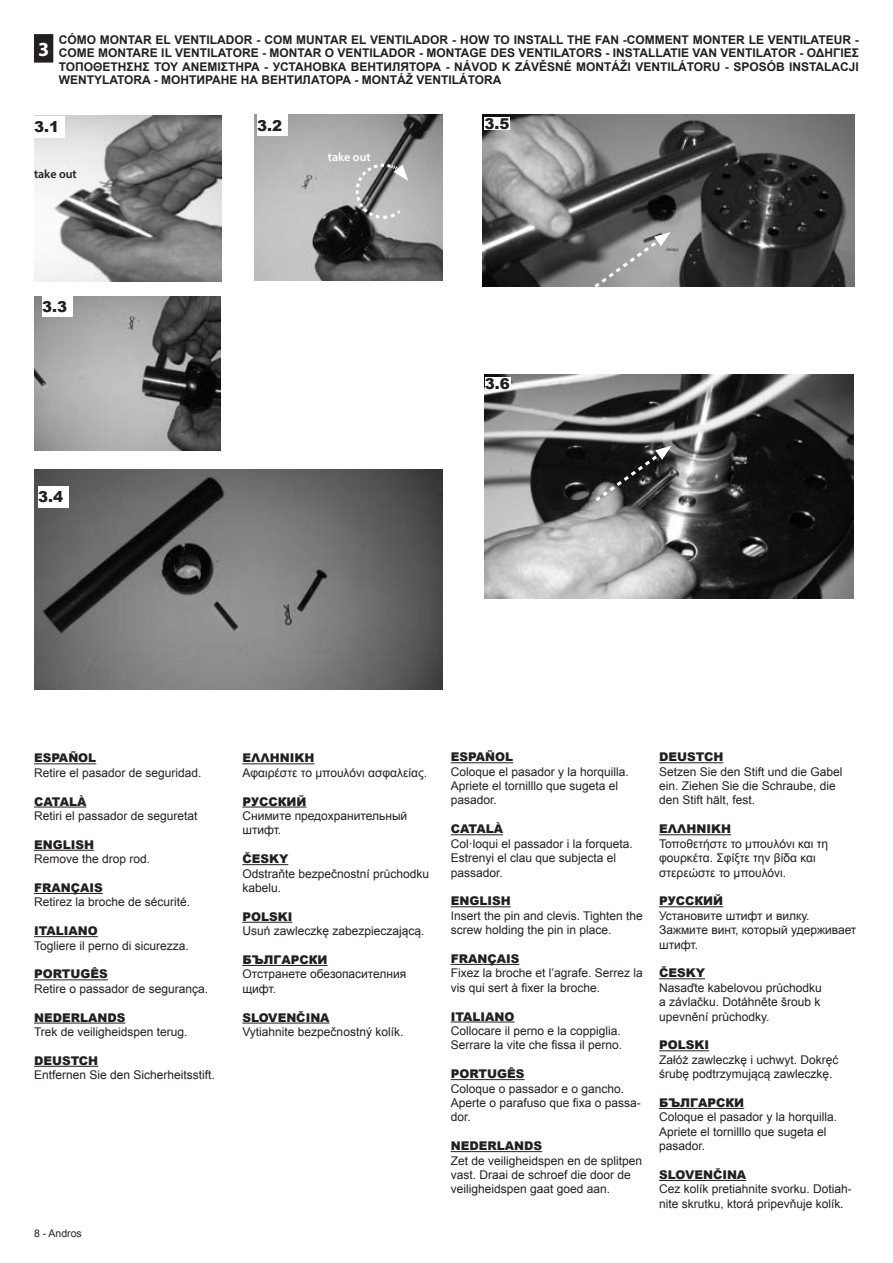
<style>
.page{position:relative;width:893px;height:1263px;background:#fff}
.page>*{position:absolute;margin:0;border:0;box-sizing:border-box;transform-origin:0 0}
.t1{font:700 20.1px "Myriad Pro";color:#fff}
.t2{font:900 15px "Arial";color:#231f20}
.t3{font:12px/14.4px "Arial";color:#231f20}
.t4{font:700 12px/13.5px "Arial";color:#231f20;text-align:justify}
.t5{font:900 12px "Arial";color:#231f20}
.t6{font:600 12px "Myriad Pro";color:#231f20}
.t7{font:600 12px "Myriad Pro";color:#fff}
.t8{font:10.5px "Arial";color:#231f20}
.s1{font-family:"Myriad Pro"}
</style>
<div class="page">
<img style="left:482px;top:115px;width:373px;height:171px">
<img style="left:484px;top:374px;width:369px;height:224px">
<img style="left:34px;top:116px;width:187px;height:166px">
<img style="left:254px;top:115px;width:189px;height:166px">
<img style="left:34px;top:296px;width:186px;height:154px">
<img style="left:34px;top:469px;width:408px;height:221px">
<div style="left:34px;top:34px;width:19px;height:29px;background:#231f20"></div>
<div style="left:38px;top:486px;width:30px;height:21px;background:#fff"></div>
<div style="left:34px;top:116px;width:30px;height:21px;background:#fff"></div>
<div style="left:257px;top:115px;width:31px;height:21px;background:#fff"></div>
<div style="left:42px;top:296px;width:31px;height:21px;background:#fff"></div>
<hr style="left:34px;top:763px;width:62px;height:1px;background:#231f20">
<hr style="left:34px;top:807px;width:52px;height:1px;background:#231f20">
<hr style="left:34px;top:850px;width:60px;height:1px;background:#231f20">
<hr style="left:34px;top:893px;width:69px;height:1px;background:#231f20">
<hr style="left:34px;top:936px;width:64px;height:1px;background:#231f20">
<hr style="left:34px;top:979px;width:74px;height:1px;background:#231f20">
<hr style="left:34px;top:1023px;width:91px;height:1px;background:#231f20">
<hr style="left:34px;top:1066px;width:64px;height:1px;background:#231f20">
<hr style="left:242px;top:763px;width:72px;height:1px;background:#231f20">
<hr style="left:242px;top:807px;width:65px;height:1px;background:#231f20">
<hr style="left:242px;top:864px;width:46px;height:1px;background:#231f20">
<hr style="left:242px;top:922px;width:50px;height:1px;background:#231f20">
<hr style="left:242px;top:965px;width:85px;height:1px;background:#231f20">
<hr style="left:242px;top:1023px;width:88px;height:1px;background:#231f20">
<svg style="left:354px;top:162px;width:54px;height:58px;background:#9e9e9e"></svg>
<div style="left:484px;top:117px;width:26px;height:13px;background:#fff"></div>
<div style="left:485px;top:377px;width:25px;height:13px;background:#fff"></div>
<hr style="left:451px;top:762px;width:62px;height:1px;background:#231f20">
<hr style="left:451px;top:834px;width:52px;height:1px;background:#231f20">
<hr style="left:451px;top:906px;width:60px;height:1px;background:#231f20">
<hr style="left:451px;top:964px;width:68px;height:1px;background:#231f20">
<hr style="left:451px;top:1022px;width:64px;height:1px;background:#231f20">
<hr style="left:451px;top:1079px;width:74px;height:1px;background:#231f20">
<hr style="left:451px;top:1151px;width:91px;height:1px;background:#231f20">
<hr style="left:659px;top:762px;width:64px;height:1px;background:#231f20">
<hr style="left:659px;top:834px;width:72px;height:1px;background:#231f20">
<hr style="left:659px;top:906px;width:64px;height:1px;background:#231f20">
<hr style="left:659px;top:978px;width:46px;height:1px;background:#231f20">
<hr style="left:659px;top:1050px;width:50px;height:1px;background:#231f20">
<hr style="left:659px;top:1108px;width:85px;height:1px;background:#231f20">
<hr style="left:659px;top:1180px;width:87px;height:1px;background:#231f20">
<svg style="left:591px;top:232px;width:80px;height:55px;background:#989898"></svg>
<svg style="left:592px;top:446px;width:80px;height:58px;background:#393939"></svg>
<p class="t1" style="left:38px;top:36px;width:13px">3</p>
<p class="t4" style="left:59px;top:33px;width:802px">CÓMO MONTAR EL VENTILADOR - COM MUNTAR EL VENTILADOR - HOW TO INSTALL THE FAN -COMMENT MONTER LE VENTILATEUR - COME MONTARE IL VENTILATORE - MONTAR O VENTILADOR - MONTAGE DES VENTILATORS - INSTALLATIE VAN VENTILATOR - ΟΔΗΓΙΕΣ ΤΟΠΟΘΕΤΗΣΗΣ ΤΟΥ ΑΝΕΜΙΣΤΗΡΑ - УСТАНОВКА ВЕНТИЛЯТОРА - NÁVOD K ZÁVĚSNÉ MONTÁŽI VENTILÁTORU - SPOSÓB INSTALACJI WENTYLATORA - МОНТИРАНЕ НА ВЕНТИЛАТОРА - MONTÁŽ VENTILÁTORA</p>
<p class="t2" style="left:34px;top:116px;width:27px">3.1</p>
<p class="t2" style="left:257px;top:115px;width:27px">3.2</p>
<p class="t6" style="left:34px;top:167px;width:44px">take out</p>
<p class="t7" style="left:328px;top:150px;width:44px">take out</p>
<p class="t2" style="left:42px;top:295px;width:27px">3.3</p>
<p class="t2" style="left:38px;top:486px;width:27px">3.4</p>
<p class="t2" style="left:484px;top:113px;width:27px">3.5</p>
<p class="t2" style="left:485px;top:373px;width:27px">3.6</p>
<p class="t5" style="left:34px;top:749px;width:64px">ESPAÑOL</p>
<p class="t3" style="left:34px;top:765px;width:169px">Retire el pasador de seguridad.</p>
<p class="t5" style="left:34px;top:792px;width:54px">CATALÀ</p>
<p class="t3" style="left:34px;top:808px;width:165px">Retiri el passador de seguretat</p>
<p class="t5" style="left:34px;top:836px;width:61px">ENGLISH</p>
<p class="t3" style="left:34px;top:852px;width:118px">Remove the drop rod.</p>
<p class="t5" style="left:34px;top:879px;width:70px">FRANÇAIS</p>
<p class="t3" style="left:34px;top:895px;width:158px">Retirez la broche de sécurité.</p>
<p class="t5" style="left:34px;top:922px;width:65px">ITALIANO</p>
<p class="t3" style="left:34px;top:938px;width:156px">Togliere il perno di sicurezza.</p>
<p class="t5" style="left:34px;top:965px;width:75px">PORTUGÊS</p>
<p class="t3" style="left:34px;top:981px;width:176px">Retire o passador de segurança.</p>
<p class="t5" style="left:34px;top:1008px;width:93px">NEDERLANDS</p>
<p class="t3" style="left:34px;top:1024px;width:155px">Trek de veiligheidspen terug.</p>
<p class="t5" style="left:34px;top:1052px;width:66px">DEUSTCH</p>
<p class="t3" style="left:34px;top:1068px;width:182px">Entfernen Sie den Sicherheitsstift.</p>
<p class="t8" style="left:34px;top:1226px;width:49px">8 - Andros</p>
<p class="t5" style="left:242px;top:749px;width:73px">EΛΛΗΝΙΚΗ</p>
<p class="t3" style="left:242px;top:765px;width:186px">Αφαιρέστε το μπουλόνι ασφαλείας.</p>
<p class="t5" style="left:242px;top:792px;width:66px">РУССКИЙ</p>
<p class="t3" style="left:242px;top:808px;width:166px">Снимите предохранительный штифт.</p>
<p class="t5" style="left:242px;top:850px;width:47px">ČESKY</p>
<p class="t3" style="left:242px;top:866px;width:188px">Odstraňte bezpečnostní průchodku kabelu.</p>
<p class="t5" style="left:242px;top:908px;width:51px">POLSKI</p>
<p class="t3" style="left:242px;top:924px;width:184px">Usuń zawleczkę zabezpieczającą.</p>
<p class="t5" style="left:242px;top:951px;width:87px">БЪЛГАРСКИ</p>
<p class="t3" style="left:242px;top:967px;width:166px">Отстранете обезопасителния щифт.</p>
<p class="t5" style="left:242px;top:1008px;width:89px">SLOVENČINA</p>
<p class="t3" style="left:242px;top:1024px;width:162px">Vytiahnite bezpečnostný kolík.</p>
<p class="t5" style="left:451px;top:748px;width:64px">ESPAÑOL</p>
<p class="t3" style="left:451px;top:764px;width:180px">Coloque el pasador y la horquilla.<br>Apriete el tornilllo que sugeta el pasador.</p>
<p class="t5" style="left:451px;top:820px;width:54px">CATALÀ</p>
<p class="t3" style="left:451px;top:836px;width:184px">Col·loqui el passador i la forqueta.<br>Estrenyi el clau que subjecta el passador.</p>
<p class="t5" style="left:451px;top:892px;width:61px">ENGLISH</p>
<p class="t3" style="left:451px;top:908px;width:194px">Insert the pin and clevis. Tighten the screw holding the pin in place.</p>
<p class="t5" style="left:451px;top:950px;width:70px">FRANÇAIS</p>
<p class="t3" style="left:451px;top:966px;width:194px">Fixez la broche et l’agrafe. Serrez la vis qui sert à fixer la broche.</p>
<p class="t5" style="left:451px;top:1007px;width:65px">ITALIANO</p>
<p class="t3" style="left:451px;top:1023px;width:173px">Collocare il perno e la coppiglia.<br>Serrare la vite che fissa il perno.</p>
<p class="t5" style="left:451px;top:1065px;width:75px">PORTUGÊS</p>
<p class="t3" style="left:451px;top:1081px;width:192px">Coloque o passador e o gancho.<br>Aperte o parafuso que fixa o passa&shy;dor.</p>
<p class="t5" style="left:451px;top:1137px;width:93px">NEDERLANDS</p>
<p class="t3" style="left:451px;top:1153px;width:193px">Zet de veiligheidspen en de splitpen vast. Draai de schroef die door de veiligheidspen gaat goed aan.</p>
<p class="t5" style="left:659px;top:748px;width:66px">DEUSTCH</p>
<p class="t3" style="left:659px;top:764px;width:185px">Setzen Sie den Stift und die Gabel ein. Ziehen Sie die Schraube, die den Stift hält, fest.</p>
<p class="t5" style="left:659px;top:820px;width:73px">EΛΛΗΝΙΚΗ</p>
<p class="t3" style="left:659px;top:836px;width:171px">Τοποθετήστε το μπουλόνι και τη φουρκέτα. Σφίξτε την βίδα και στερεώστε το μπουλόνι.</p>
<p class="t5" style="left:659px;top:892px;width:66px">РУССКИЙ</p>
<p class="t3" style="left:659px;top:908px;width:199px">Установите штифт и вилку.<br>Зажмите винт, который удерживает штифт.</p>
<p class="t5" style="left:659px;top:964px;width:47px">ČESKY</p>
<p class="t3" style="left:659px;top:980px;width:164px;text-align:justify">Nasaďte kabelovou průchodku a závlačku. Dotáhněte šroub k upevnění průchodky.</p>
<p class="t5" style="left:659px;top:1036px;width:51px">POLSKI</p>
<p class="t3" style="left:659px;top:1052px;width:181px">Załóż zawleczkę i uchwyt. Dokręć śrubę podtrzymującą zawleczkę.</p>
<p class="t5" style="left:659px;top:1094px;width:87px">БЪЛГАРСКИ</p>
<p class="t3" style="left:659px;top:1110px;width:180px">Coloque el pasador y la horquilla.<br>Apriete el tornilllo que sugeta el pasador.</p>
<p class="t5" style="left:659px;top:1166px;width:89px">SLOVENČINA</p>
<p class="t3" style="left:659px;top:1182px;width:194px">Cez kolík pretiahnite svorku. Dotiah&shy;nite skrutku, ktorá pripevňuje kolík<span class="s1">.</span></p>
</div>
